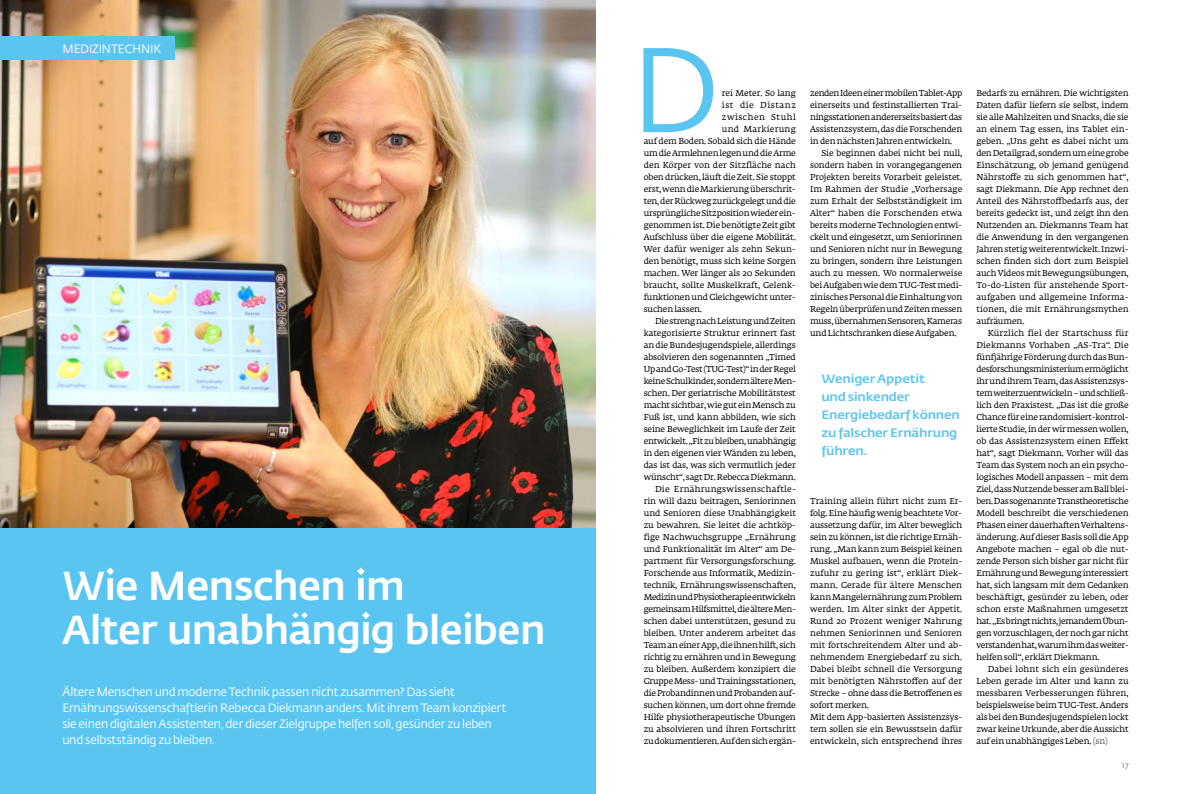
<style>
.page{position:relative;width:1191px;height:794px;background:#fff}
.page>*{position:absolute;margin:0;border:0;box-sizing:border-box;transform-origin:0 0}
.t1{font:118.9px "Fedra Sans Std";color:#5bc5f2}
.t2{font:500 40px/44px "Fedra Sans Std";letter-spacing:-.01em;color:#fff}
.t3{font:12px/16px "Fedra Sans Std";letter-spacing:-.015em;color:#fff}
.t4{font:500 12px/18px "Fedra Sans Std";letter-spacing:-.01em;color:#5bc5f2;scale:1.1 1}
.t5{font:8.5px/12px "Fedra Serif A Std";letter-spacing:-.015em;color:#000;text-align:justify}
.t6{font:8.5px "Fedra Serif A Std";letter-spacing:.005em;color:#000}
.t7{font:8.5px "Fedra Serif A Std";letter-spacing:.03em;color:#000}
.t8{font:8.5px "Fedra Serif A Std";letter-spacing:-.04em;color:#000}
.t9{font:8.5px "Fedra Serif A Std";letter-spacing:-.035em;color:#000}
.t10{font:8.5px "Fedra Serif A Std";letter-spacing:.01em;color:#000}
.t11{font:8.5px "Fedra Serif A Std";letter-spacing:.065em;color:#000}
.t12{font:8.5px "Fedra Serif A Std";letter-spacing:.06em;color:#000}
.t13{font:8px "Fedra Sans Std";color:#706f6f}
.s1{color:#575756}
</style>
<div class="page">
<img style="left:0;top:0;width:595px;height:528px">
<div style="left:0;top:528px;width:595px;height:266px;background:#5bc5f2"></div>
<div style="left:0;top:36px;width:175px;height:24px;background:#5bc5f2"></div>
<h3 class="t3" style="left:63px;top:41px;width:100px">MEDIZINTECHNIK</h3>
<h1 class="t1" style="left:631px;top:19px;width:91px">D</h1>
<p class="t5" style="left:722px;top:88px;width:75px">rei Meter. So lang</p>
<p class="t11" style="left:722px;top:100px;width:75px">ist die Distanz</p>
<p class="t12" style="left:722px;top:112px;width:75px">zwischen Stuhl</p>
<p class="t7" style="left:722px;top:124px;width:75px">und Markierung</p>
<p class="t5" style="left:643px;top:136px;width:154px">auf dem Boden. Sobald sich die Hände</p>
<p class="t5" style="left:643px;top:148px;width:154px">um die Armlehnen legen und die Arme</p>
<p class="t10" style="left:643px;top:160px;width:154px">den Körper von der Sitzfläche nach</p>
<p class="t5" style="left:643px;top:172px;width:154px">oben drücken, läuft die Zeit. Sie stoppt</p>
<p class="t5" style="left:643px;top:184px;width:154px">erst, wenn die Markierung überschrit-</p>
<p class="t5" style="left:643px;top:196px;width:154px">ten, der Rückweg zurückgelegt und die</p>
<p class="t5" style="left:643px;top:208px;width:154px">ursprüngliche Sitzposition wieder ein-</p>
<p class="t5" style="left:643px;top:220px;width:154px">genommen ist. Die benötigte Zeit gibt</p>
<p class="t5" style="left:643px;top:232px;width:154px">Aufschluss über die eigene Mobilität.</p>
<p class="t6" style="left:643px;top:244px;width:154px">Wer dafür weniger als zehn Sekun-</p>
<p class="t5" style="left:643px;top:256px;width:154px">den benötigt, muss sich keine Sorgen</p>
<p class="t5" style="left:643px;top:268px;width:154px">machen. Wer länger als 20 Sekunden</p>
<p class="t5" style="left:643px;top:280px;width:154px">braucht, sollte Muskelkraft, Gelenk-</p>
<p class="t5" style="left:643px;top:292px;width:154px">funktionen und Gleichgewicht unter-</p>
<p class="t5" style="left:643px;top:304px;width:60px">suchen lassen.</p>
<p class="t5" style="left:655px;top:316px;width:142px">Die streng nach Leistung und Zeiten</p>
<p class="t5" style="left:643px;top:328px;width:154px">kategorisierte Struktur erinnert fast</p>
<p class="t5" style="left:643px;top:340px;width:154px">an die Bundesjugendspiele, allerdings</p>
<p class="t5" style="left:643px;top:352px;width:154px">absolvieren den sogenannten „Timed</p>
<p class="t5" style="left:643px;top:364px;width:154px">Up and Go-Test (TUG-Test)“ in der Regel</p>
<p class="t5" style="left:643px;top:376px;width:154px">keine Schulkinder, sondern ältere Men-</p>
<p class="t5" style="left:643px;top:388px;width:154px">schen. Der geriatrische Mobilitätstest</p>
<p class="t5" style="left:643px;top:400px;width:154px">macht sichtbar, wie gut ein Mensch zu</p>
<p class="t5" style="left:643px;top:412px;width:154px">Fuß ist, und kann abbilden, wie sich</p>
<p class="t5" style="left:643px;top:424px;width:154px">seine Beweglichkeit im Laufe der Zeit</p>
<p class="t5" style="left:643px;top:436px;width:154px">entwickelt. „Fit zu bleiben, unabhängig</p>
<p class="t5" style="left:643px;top:448px;width:154px">in den eigenen vier Wänden zu leben,</p>
<p class="t5" style="left:643px;top:460px;width:154px">das ist das, was sich vermutlich jeder</p>
<p class="t5" style="left:643px;top:472px;width:154px">wünscht“, sagt Dr. Rebecca Diekmann.</p>
<p class="t7" style="left:655px;top:484px;width:142px">Die Ernährungswissenschaftle-</p>
<p class="t5" style="left:643px;top:496px;width:154px">rin will dazu beitragen, Seniorinnen</p>
<p class="t5" style="left:643px;top:508px;width:154px">und Senioren diese Unabhängigkeit</p>
<p class="t5" style="left:643px;top:520px;width:154px">zu bewahren. Sie leitet die achtköp-</p>
<p class="t6" style="left:643px;top:532px;width:154px">fige Nachwuchsgruppe „Ernährung</p>
<p class="t5" style="left:643px;top:544px;width:154px">und Funktionalität im Alter“ am De-</p>
<p class="t5" style="left:643px;top:556px;width:154px">partment für Versorgungsforschung.</p>
<p class="t5" style="left:643px;top:568px;width:154px">Forschende aus Informatik, Medizin-</p>
<p class="t5" style="left:643px;top:580px;width:154px">technik, Ernährungswissenschaften,</p>
<p class="t8" style="left:643px;top:592px;width:154px">Medizin und Physiotherapie entwickeln</p>
<p class="t9" style="left:643px;top:604px;width:154px">gemeinsam Hilfsmittel, die ältere Men-</p>
<p class="t5" style="left:643px;top:616px;width:154px">schen dabei unterstützen, gesund zu</p>
<p class="t5" style="left:643px;top:628px;width:154px">bleiben. Unter anderem arbeitet das</p>
<p class="t5" style="left:643px;top:640px;width:154px">Team an einer App, die ihnen hilft, sich</p>
<p class="t5" style="left:643px;top:652px;width:154px">richtig zu ernähren und in Bewegung</p>
<p class="t5" style="left:643px;top:664px;width:154px">zu bleiben. Außerdem konzipiert die</p>
<p class="t5" style="left:643px;top:676px;width:154px">Gruppe Mess- und Trainingsstationen,</p>
<p class="t5" style="left:643px;top:688px;width:154px">die Probandinnen und Probanden auf-</p>
<p class="t5" style="left:643px;top:700px;width:154px">suchen können, um dort ohne fremde</p>
<p class="t5" style="left:643px;top:712px;width:154px">Hilfe physiotherapeutische Übungen</p>
<p class="t5" style="left:643px;top:724px;width:154px">zu absolvieren und ihren Fortschritt</p>
<p class="t5" style="left:643px;top:736px;width:154px">zu dokumentieren. Auf den sich ergän-</p>
<h2 class="t2" style="left:62px;top:564px;width:484px">Wie Menschen im<br>Alter unabhängig bleiben</h2>
<p class="t3" style="left:62px;top:683px;width:446px">Ältere Menschen und moderne Technik passen nicht zusammen? Das sieht Ernährungswissenschaftlerin Rebecca Diekmann anders. Mit ihrem Team konzipiert sie einen digitalen Assistenten, der dieser Zielgruppe helfen soll, gesünder zu leben und selbstständig zu bleiben.</p>
<p class="t5" style="left:810px;top:88px;width:154px">zenden Ideen einer mobilen Tablet-App einerseits und festinstallierten Trai&shy;ningsstationen andererseits basiert das Assistenzsystem, das die Forschenden in den nächsten Jahren entwickeln.</p>
<p class="t5" style="left:810px;top:148px;width:154px;text-indent:11px">Sie beginnen dabei nicht bei null, sondern haben in vorangegangenen Projekten bereits Vorarbeit geleistet.<br>Im Rahmen der Studie „Vorhersage zum Erhalt der Selbstständigkeit im Alter“ haben die Forschenden etwa bereits moderne Technologien entwi&shy;ckelt und eingesetzt, um Seniorinnen und Senioren nicht nur in Bewegung zu bringen, sondern ihre Leistungen auch zu messen. Wo normalerweise bei Aufgaben wie dem TUG-Test medi&shy;zinisches Personal die Einhaltung von Regeln überprüfen und Zeiten messen muss, übernahmen Sensoren, Kameras und Lichtschranken diese Aufgaben.</p>
<h3 class="t4" style="left:821px;top:370px;width:127px">Weniger Appetit<br>und sinkender<br>Energiebedarf können zu falscher Ernährung führen.</h3>
<p class="t5" style="left:810px;top:496px;width:154px;text-align:left">Training allein führt nicht zum Er&shy;folg. Eine häufig wenig beachtete Vor&shy;aussetzung dafür, im Alter beweglich sein zu können, ist die richtige Ernäh&shy;rung. „Man kann zum Beispiel keinen Muskel aufbauen, wenn die Protein&shy;zufuhr zu gering ist“, erklärt Diek&shy;mann. Gerade für ältere Menschen kann Mangelernährung zum Problem werden. Im Alter sinkt der Appetit.<br>Rund 20 Prozent weniger Nahrung nehmen Seniorinnen und Senioren mit fortschreitendem Alter und ab&shy;nehmendem Energiebedarf zu sich.<br>Dabei bleibt schnell die Versorgung mit benötigten Nährstoffen auf der Strecke – ohne dass die Betroffenen es sofort merken.<br>Mit dem App-basierten Assistenzsys&shy;tem sollen sie ein Bewusstsein dafür entwickeln, sich entsprechend ihres</p>
<p class="t5" style="left:976px;top:88px;width:154px">Bedarfs zu ernähren. Die wichtigsten Daten dafür liefern sie selbst, indem sie alle Mahlzeiten und Snacks, die sie an einem Tag essen, ins Tablet ein&shy;geben. „Uns geht es dabei nicht um den Detailgrad, sondern um eine grobe Einschätzung, ob jemand genügend Nährstoffe zu sich genommen hat“, sagt Diekmann. Die App rechnet den Anteil des Nährstoffbedarfs aus, der bereits gedeckt ist, und zeigt ihn den Nutzenden an. Diekmanns Team hat die Anwendung in den vergangenen Jahren stetig weiterentwickelt. Inzwi&shy;schen finden sich dort zum Beispiel auch Videos mit Bewegungsübungen, To-do-Listen für anstehende Sport&shy;aufgaben und allgemeine Informa&shy;tionen, die mit Ernährungsmythen aufräumen.</p>
<p class="t5" style="left:976px;top:328px;width:154px;text-indent:11px">Kürzlich fiel der Startschuss für Diekmanns Vorhaben „AS-Tra“. Die fünfjährige Förderung durch das Bun&shy;desforschungsministerium ermöglicht ihr und ihrem Team, das Assistenzsys&shy;tem weiterzuentwickeln – und schließ&shy;lich den Praxistest. „Das ist die große Chance für eine randomisiert-kontrol&shy;lierte Studie, in der wir messen wollen, ob das Assistenzsystem einen Effekt hat“, sagt Diekmann. Vorher will das Team das System noch an ein psycho&shy;logisches Modell anpassen – mit dem Ziel, dass Nutzende besser am Ball blei&shy;ben. Das sogenannte Transtheoretische Modell beschreibt die verschiedenen Phasen einer dauerhaften Verhaltens&shy;änderung. Auf dieser Basis soll die App Angebote machen – egal ob die nut&shy;zende Person sich bisher gar nicht für Ernährung und Bewegung interessiert hat, sich langsam mit dem Gedanken beschäftigt, gesünder zu leben, oder schon erste Maßnahmen umgesetzt hat. „Es bringt nichts, jemandem Übun&shy;gen vorzuschlagen, der noch gar nicht verstanden hat, warum ihm das weiter&shy;helfen soll“, erklärt Diekmann.</p>
<p class="t5" style="left:976px;top:664px;width:154px;text-indent:11px">Dabei lohnt sich ein gesünderes Leben gerade im Alter und kann zu messbaren Verbesserungen führen, beispielsweise beim TUG-Test. Anders als bei den Bundesjugendspielen lockt zwar keine Urkunde, aber die Aussicht auf ein unabhängiges Leben. <span class="s1">(sn)</span></p>
<p class="t13" style="left:1121px;top:760px;width:8px">17</p>
</div>
